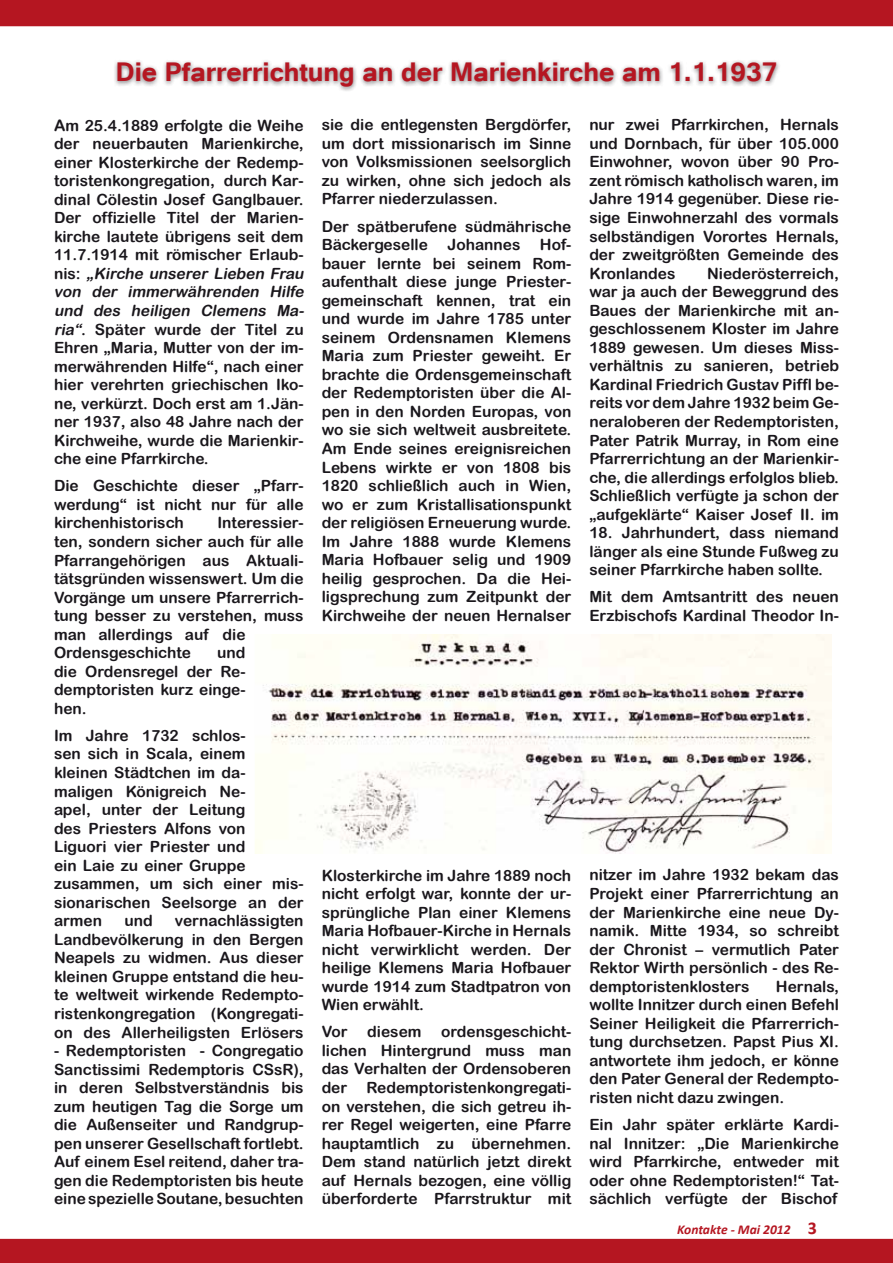
<style>
.page{position:relative;width:893px;height:1263px;background:#fff}
.page>*{position:absolute;margin:0;border:0;box-sizing:border-box;transform-origin:0 0}
.t1{font:700 33px "Tunga";color:#b51621}
.t2{font:15.45px/18.6px "Arial Rounded MT Bold";color:#1a171c;text-align:justify}
.t3{font:italic 700 13.5px "Calibri";color:#b51621}
.s1{font-size:15.75px}
.s2{font-style:italic}
.s3{font-style:normal;font-size:18px}
</style>
<div class="page">
<div style="left:0;top:0;width:893px;height:27px;background:#b51621"></div>
<div style="left:0;top:1238px;width:893px;height:25px;background:#b51621"></div>
<div style="left:101px;top:45px;width:692px;height:58px;background:#fff;opacity:.75"></div>
<img style="left:255px;top:634px;width:576px;height:219px">
<h1 class="t1" style="left:116px;top:50px;width:663px">Die Pfarrerrichtung an der Marienkirche am 1.1.1937</h1>
<p class="t2" style="left:54px;top:116px;width:254px;text-align:left"><span class="s1">A</span>m 25.4.1889 erfolgte die Weihe der neuerbauten Marienkirche, einer Klosterkirche der Redemp&shy;toristenkongregation, durch Kar&shy;dinal Cölestin Josef Ganglbauer.<br>Der offizielle Titel der Marien&shy;kirche lautete übrigens seit dem<br>11.7.1914 mit römischer Erlaub&shy;n i s : <span class="s2">„Kirche unserer Lieben Frau von der immerwährenden Hilfe und des heiligen Clemens Ma&shy;ria“</span>. Später wurde der Titel zu<br>Ehren „Maria, Mutter von der im&shy;merwährenden Hilfe“, nach einer hier verehrten griechischen Iko&shy;ne, verkürzt. Doch erst am 1.Jän&shy;ner 1937, also 48 Jahre nach der<br>Kirchweihe, wurde die Marienkir&shy;che eine Pfarrkirche.</p>
<p class="t2" style="left:54px;top:476px;width:251px">Die Geschichte dieser „Pfarr&shy;werdung“ ist nicht nur für alle kirchenhistorisch</p>
<p class="t2" style="left:54px;top:513px;width:251px;text-align:left;text-indent:163px">Interessier&shy;ten, sondern sicher auch für alle<br>Pfarrangehörigen aus Aktuali&shy;tätsgründen wissenswert. Um die<br>Vorgänge um unsere Pfarrerrich&shy;tung besser zu verstehen, muss man allerdings auf die<br>Ordensgeschichte</p>
<p class="t2" style="left:54px;top:643px;width:193px;text-indent:163px">und die Ordensregel der Re&shy;demptoristen kurz einge&shy;hen.</p>
<p class="t2" style="left:54px;top:726px;width:251px;text-align:left">Im Jahre 1732 schlos-<br>sen sich in Scala, einem<br>kleinen Städtchen im da&shy;maligen Königreich Ne-<br>apel, unter der Leitung<br>des Priesters Alfons von<br>Liguori vier Priester und<br>ein Laie zu einer Gruppe zusammen, um sich einer mis&shy;sionarischen Seelsorge an der armen</p>
<p class="t2" style="left:54px;top:911px;width:251px;text-indent:121px">vernachlässigten Landbevölkerung in den Bergen Neapels zu widmen. Aus dieser kleinen Gruppe entstand die heu&shy;te weltweit wirkende Redempto&shy;ristenkongregation (Kongregati&shy;on des Allerheiligsten Erlösers</p>
<p class="t2" style="left:54px;top:1041px;width:251px">- Redemptoristen - Congregatio Sanctissimi Redemptoris CSsR), in deren Selbstverständnis bis zum heutigen Tag die Sorge um die Außenseiter und Randgrup&shy;pen unserer Gesellschaft fortlebt.<br>Auf einem Esel reitend, daher tra&shy;gen die Redemptoristen bis heute eine spezielle Soutane, besuchten</p>
<p class="t2" style="left:124px;top:911px;width:30px">und</p>
<p class="t2" style="left:322px;top:115px;width:251px">sie die entlegensten Bergdörfer, um dort missionarisch im Sinne von Volksmissionen seelsorglich zu wirken, ohne sich jedoch als Pfarrer niederzulassen.</p>
<p class="t2" style="left:322px;top:217px;width:251px">Der spätberufene südmährische<br>Bäckergeselle</p>
<p class="t2" style="left:322px;top:235px;width:251px;text-indent:218px">Hof&shy;bauer lernte bei seinem Rom&shy;aufenthalt diese junge Priester&shy;gemeinschaft kennen, trat ein und wurde im Jahre 1785 unter seinem Ordensnamen Klemens Maria zum Priester geweiht. Er brachte die Ordensgemeinschaft der Redemptoristen über die Al&shy;pen in den Norden Europas, von wo sie sich weltweit ausbreitete.<br>Am Ende seines ereignisreichen Lebens wirkte er von 1808 bis 1820 schließlich auch in Wien, wo er zum Kristallisationspunkt der religiösen Erneuerung wurde.<br>Im Jahre 1888 wurde Klemens Maria Hofbauer selig und 1909 heilig gesprochen. Da die Hei&shy;ligsprechung zum Zeitpunkt der Kirchweihe der neuen Hernalser</p>
<p class="t2" style="left:447px;top:235px;width:74px">Johannes</p>
<p class="t2" style="left:322px;top:865px;width:251px">Klosterkirche im Jahre 1889 noch nicht erfolgt war, konnte der ur&shy;sprüngliche Plan einer Klemens Maria Hofbauer-Kirche in Hernals nicht verwirklicht werden. Der heilige Klemens Maria Hofbauer wurde 1914 zum Stadtpatron von Wien erwählt.</p>
<p class="t2" style="left:322px;top:1022px;width:27px">Vor</p>
<p class="t2" style="left:367px;top:1022px;width:56px">diesem</p>
<p class="t2" style="left:322px;top:1022px;width:251px;text-indent:120px">ordensgeschicht&shy;lichen Hintergrund muss man das Verhalten der Ordensoberen der Redemptoristenkongregati&shy;on verstehen, die sich getreu ih&shy;rer Regel weigerten, eine Pfarre hauptamtlich zu übernehmen.<br>Dem stand natürlich jetzt direkt auf Hernals bezogen, eine völlig überforderte Pfarrstruktur mit</p>
<p class="t2" style="left:589px;top:115px;width:251px">nur zwei Pfarrkirchen, Hernals und Dornbach, für über 105.000<br>Einwohner, wovon über 90 Pro&shy;zent römisch katholisch waren, im Jahre 1914 gegenüber. Diese rie&shy;sige Einwohnerzahl des vormals selbständigen Vorortes Hernals, der zweitgrößten Gemeinde des Kronlandes</p>
<p class="t2" style="left:589px;top:264px;width:251px;text-indent:118px">Niederösterreich, war ja auch der Beweggrund des Baues der Marienkirche mit an&shy;geschlossenem Kloster im Jahre 1889 gewesen. Um dieses Miss&shy;verhältnis zu sanieren, betrieb Kardinal Friedrich Gustav Piffl be&shy;reits vor dem Jahre 1932 beim Ge&shy;neraloberen der Redemptoristen, Pater Patrik Murray, in Rom eine Pfarrerrichtung an der Marienkir&shy;che, die allerdings erfolglos blieb.<br>Schließlich verfügte ja schon der „aufgeklärte“ Kaiser Josef II. im</p>
<p class="t2" style="left:589px;top:523px;width:251px">18. Jahrhundert, dass niemand länger als eine Stunde Fußweg zu seiner Pfarrkirche haben sollte.</p>
<p class="t2" style="left:589px;top:587px;width:251px">Mit dem Amtsantritt des neuen<br>Erzbischofs Kardinal Theodor In-</p>
<p class="t2" style="left:589px;top:865px;width:251px">nitzer im Jahre 1932 bekam das Projekt einer Pfarrerrichtung an der Marienkirche eine neue Dy&shy;namik. Mitte 1934, so schreibt der Chronist – vermutlich Pater Rektor Wirth persönlich - des Re&shy;demptoristenklosters</p>
<p class="t2" style="left:589px;top:977px;width:251px;text-indent:187px">Hernals, wollte Innitzer durch einen Befehl Seiner Heiligkeit die Pfarrerrich&shy;tung durchsetzen. Papst Pius XI. antwortete ihm jedoch, er könne den Pater General der Redempto&shy;risten nicht dazu zwingen.</p>
<p class="t2" style="left:589px;top:1115px;width:251px">Ein Jahr später erklärte Kardi&shy;nal Innitzer: „Die Marienkirche wird Pfarrkirche, entweder mit oder ohne Redemptoristen!“ Tat&shy;sächlich verfügte der Bischof</p>
<p class="t3" style="left:677px;top:1221px;width:141px">Kontakte - Mai 2012 <span class="s3">3</span></p>
</div>
